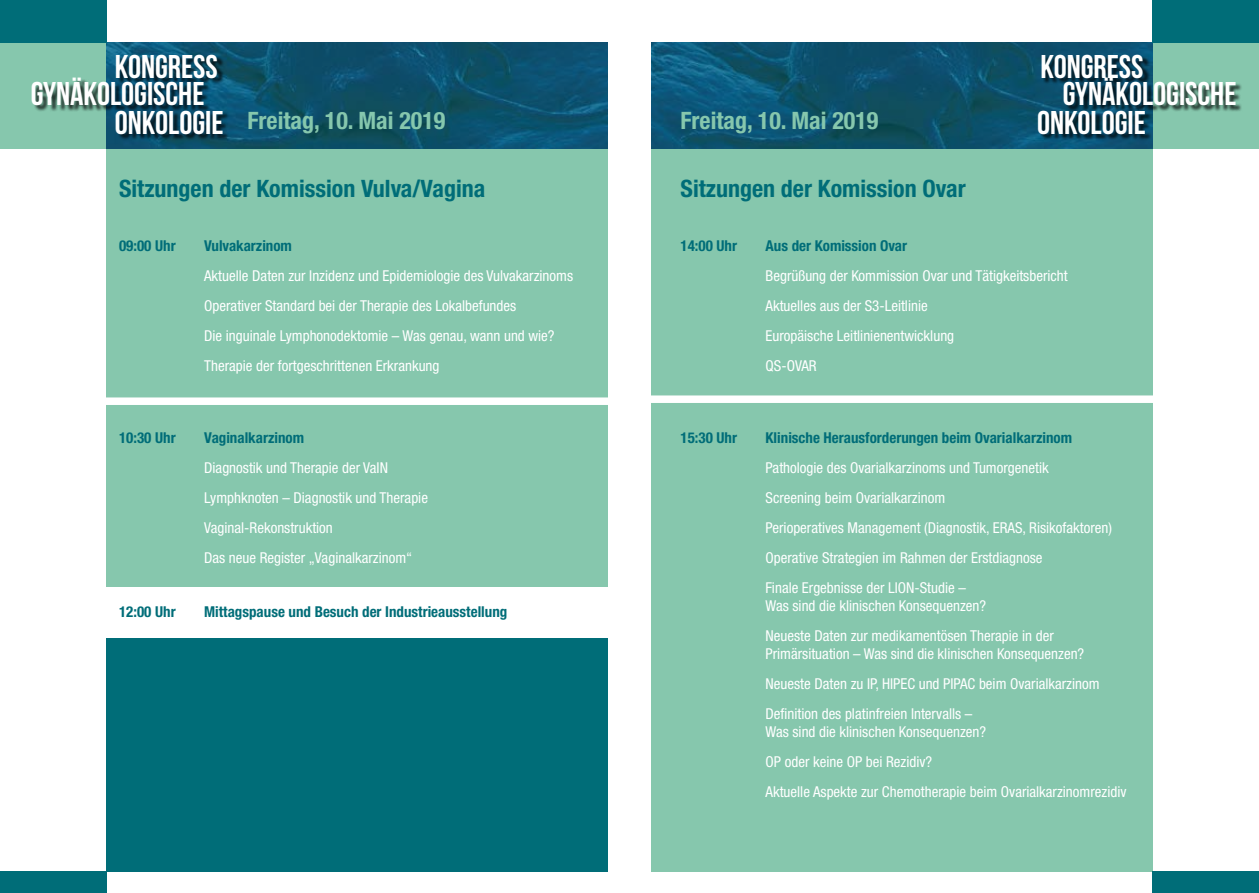
<style>
.page{position:relative;width:1259px;height:893px;background:#fff}
.page>*{position:absolute;margin:0;border:0;box-sizing:border-box;transform-origin:0 0}
.t1{font:32.85px/27.2px "Bebas Neue";color:#fff}
.t2{font:700 condensed 24px "Helvetica Neue";color:#006d78}
.t3{font:700 condensed 24px "Helvetica Neue";color:#86c7ad}
.t4{font:condensed 15px/30px "Helvetica Neue";color:#fff}
.t5{font:700 condensed 15px "Helvetica Neue";color:#006d78}
</style>
<div class="page">
<div style="left:0;top:43px;width:106px;height:106px;background:#86c7ad"></div>
<div style="left:106px;top:626px;width:523px;height:246px;background:#006d78"></div>
<div style="left:106px;top:149px;width:523px;height:461px;background:#86c7ad"></div>
<img style="left:106px;top:43px;width:502px;height:106px">
<div style="left:0;top:0;width:106px;height:43px;background:#006d78"></div>
<div style="left:117px;top:56px;width:108px;height:28px;background:#000;opacity:.75"></div>
<div style="left:33px;top:79px;width:177px;height:32px;background:#000;opacity:.75"></div>
<div style="left:117px;top:112px;width:113px;height:28px;background:#000;opacity:.75"></div>
<div style="left:1152px;top:43px;width:107px;height:106px;background:#86c7ad"></div>
<div style="left:629px;top:149px;width:523px;height:723px;background:#86c7ad"></div>
<svg style="left:651px;top:43px;width:501px;height:106px;background:#0d526d"></svg>
<div style="left:1152px;top:0;width:107px;height:43px;background:#006d78"></div>
<div style="left:1043px;top:56px;width:107px;height:28px;background:#000;opacity:.75"></div>
<div style="left:1065px;top:79px;width:177px;height:32px;background:#000;opacity:.75"></div>
<div style="left:1039px;top:112px;width:113px;height:28px;background:#000;opacity:.75"></div>
<div style="left:96px;top:397px;width:532px;height:8px;background:#fff"></div>
<div style="left:632px;top:395px;width:535px;height:8px;background:#fff"></div>
<div style="left:608px;top:31px;width:43px;height:851px;background:#fff"></div>
<div style="left:93px;top:588px;width:523px;height:50px;background:#fff"></div>
<div style="left:0;top:872px;width:106px;height:21px;background:#006d78"></div>
<div style="left:1152px;top:872px;width:107px;height:21px;background:#006d78"></div>
<h1 class="t1" style="left:115px;top:52px;width:105px">KONGRESS</h1>
<h1 class="t1" style="left:31px;top:79px;width:175px">GYNÄKOLOGISCHE</h1>
<h1 class="t1" style="left:115px;top:108px;width:110px">ONKOLOGIE</h1>
<h1 class="t1" style="left:1062px;top:52px;width:175px;text-indent:-22px">KONGRESS<br>GYNÄKOLOGISCHE</h1>
<h2 class="t3" style="left:247px;top:106px;width:199px">Freitag, 10. Mai 2019</h2>
<h2 class="t3" style="left:680px;top:106px;width:199px">Freitag, 10. Mai 2019</h2>
<h1 class="t1" style="left:1037px;top:108px;width:110px">ONKOLOGIE</h1>
<h2 class="t2" style="left:119px;top:174px;width:368px">Sitzungen der Komission Vulva/Vagina</h2>
<p class="t5" style="left:119px;top:237px;width:58px">09:00 Uhr</p>
<p class="t5" style="left:204px;top:237px;width:89px">Vulvakarzinom</p>
<p class="t4" style="left:204px;top:261px;width:370px">Aktuelle Daten zur Inzidenz und Epidemiologie des Vulvakarzinoms Operativer Standard bei der Therapie des Lokalbefundes<br>Die inguinale Lymphonodektomie – Was genau, wann und wie?<br>Therapie der fortgeschrittenen Erkrankung</p>
<p class="t5" style="left:119px;top:429px;width:58px">10:30 Uhr</p>
<p class="t5" style="left:204px;top:429px;width:101px">Vaginalkarzinom</p>
<p class="t4" style="left:204px;top:453px;width:225px">Diagnostik und Therapie der VaIN Lymphknoten – Diagnostik und Therapie Vaginal-Rekonstruktion<br>Das neue Register „Vaginalkarzinom“</p>
<p class="t5" style="left:119px;top:603px;width:58px">12:00 Uhr</p>
<p class="t5" style="left:204px;top:603px;width:305px">Mittagspause und Besuch der Industrieausstellung</p>
<h2 class="t2" style="left:680px;top:174px;width:287px">Sitzungen der Komission Ovar</h2>
<p class="t5" style="left:680px;top:237px;width:58px">14:00 Uhr</p>
<p class="t5" style="left:765px;top:237px;width:143px">Aus der Komission Ovar</p>
<p class="t4" style="left:765px;top:261px;width:304px">Begrüßung der Kommission Ovar und Tätigkeitsbericht Aktuelles aus der S3-Leitlinie<br>Europäische Leitlinienentwicklung<br>QS-OVAR</p>
<p class="t5" style="left:680px;top:429px;width:58px">15:30 Uhr</p>
<p class="t5" style="left:765px;top:429px;width:308px">Klinische Herausforderungen beim Ovarialkarzinom</p>
<p class="t4" style="left:765px;top:453px;width:348px">Pathologie des Ovarialkarzinoms und Tumorgenetik<br>Screening beim Ovarialkarzinom<br>Perioperatives Management (Diagnostik, ERAS, Risikofaktoren)<br>Operative Strategien im Rahmen der Erstdiagnose<br>Finale Ergebnisse der LION-Studie –</p>
<p class="t4" style="left:765px;top:591px;width:290px">Was sind die klinischen Konsequenzen?<br>Neueste Daten zur medikamentösen Therapie in der</p>
<p class="t4" style="left:765px;top:639px;width:335px">Primärsituation – Was sind die klinischen Konsequenzen?<br>Neueste Daten zu IP, HIPEC und PIPAC beim Ovarialkarzinom<br>Definition des platinfreien Intervalls –</p>
<p class="t4" style="left:765px;top:717px;width:362px">Was sind die klinischen Konsequenzen?<br>OP oder keine OP bei Rezidiv?<br>Aktuelle Aspekte zur Chemotherapie beim Ovarialkarzinomrezidiv</p>
</div>
